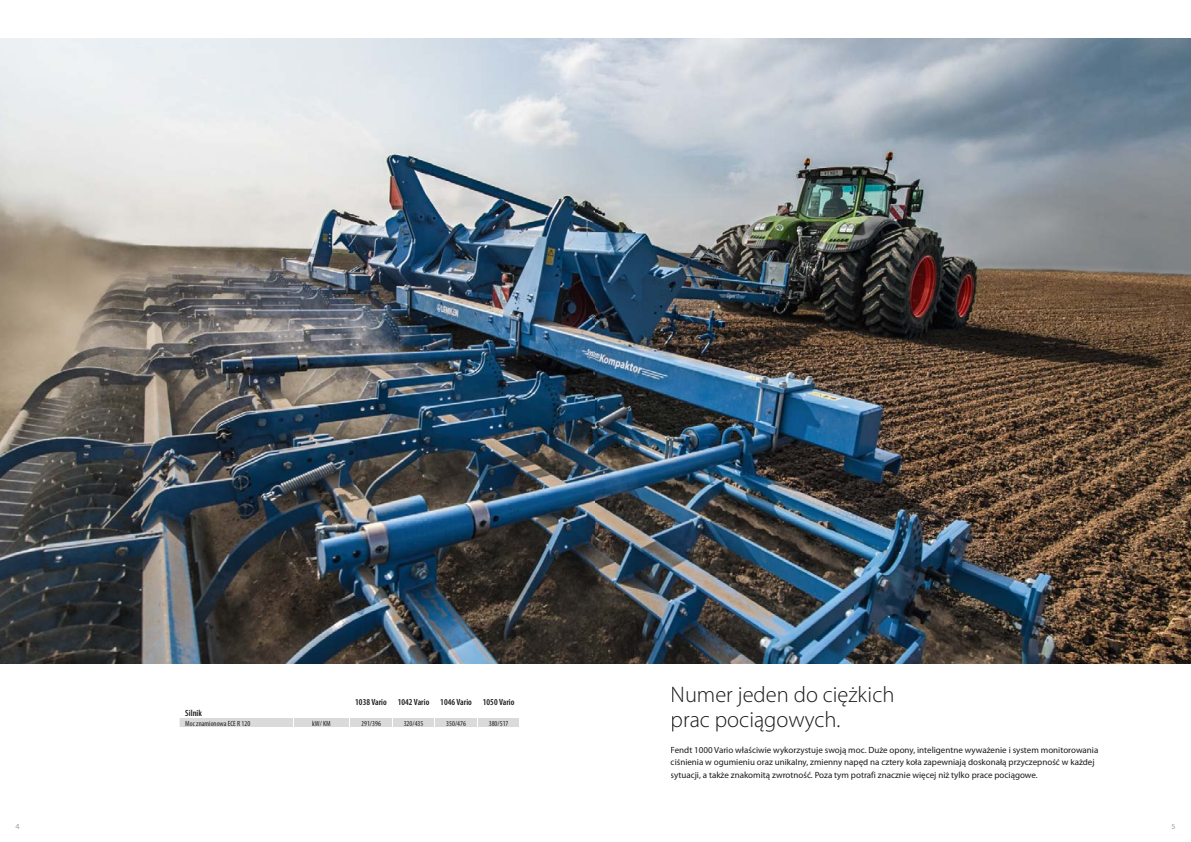
<style>
.page{position:relative;width:1191px;height:842px;background:#fff}
.page>*{position:absolute;margin:0;border:0;box-sizing:border-box;transform-origin:0 0}
.t1{font:22.5px/25.5px "Myriad Pro Light 2";color:#1a1a18}
.t2{font:9px/12.8px "Myriad Pro Regular 3";color:#1a1a18}
.t3{font:600 condensed 9px "Myriad Pro";letter-spacing:.005em;color:#1a1a18}
.t4{font:8px "Myriad Pro";color:#9f9f9e}
.t5{font:8px "Myriad Pro Regular 3";color:#9f9f9e}
.t6{font:condensed 7.5px "Myriad Pro";letter-spacing:.005em;color:#221f1b}
</style>
<div class="page">
<img style="left:0;top:38px;width:595px;height:625px">
<div style="left:180px;top:718px;width:339px;height:9px;background:#dadada"></div>
<img style="left:595px;top:38px;width:596px;height:625px">
<p class="t4" style="left:15px;top:822px;width:6px">4</p>
<p class="t3" style="left:355px;top:697px;width:161px">1038 Vario 1042 Vario 1046 Vario 1050 Vario</p>
<p class="t3" style="left:185px;top:708px;width:18px">Silnik</p>
<p class="t6" style="left:185px;top:719px;width:66px">Moc znamionowa ECE R 120</p>
<p class="t6" style="left:312px;top:719px;width:20px">kW/ KM</p>
<p class="t6" style="left:361px;top:719px;width:21px">291/396</p>
<p class="t6" style="left:404px;top:719px;width:21px">320/435</p>
<p class="t6" style="left:446px;top:719px;width:21px">350/476</p>
<p class="t6" style="left:489px;top:719px;width:21px">380/517</p>
<h1 class="t1" style="left:670px;top:682px;width:225px">Numer jeden do ciężkich prac pociągowych.</h1>
<p class="t2" style="left:670px;top:743px;width:429px">Fendt 1000 Vario właściwie wykorzystuje swoją moc. Duże opony, inteligentne wyważenie i system monitorowania ciśnienia w ogumieniu oraz unikalny, zmienny napęd na cztery koła zapewniają doskonałą przyczepność w każdej sytuacji, a także znakomitą zwrotność. Poza tym potrafi znacznie więcej niż tylko prace pociągowe.</p>
<p class="t5" style="left:1171px;top:822px;width:6px">5</p>
</div>
